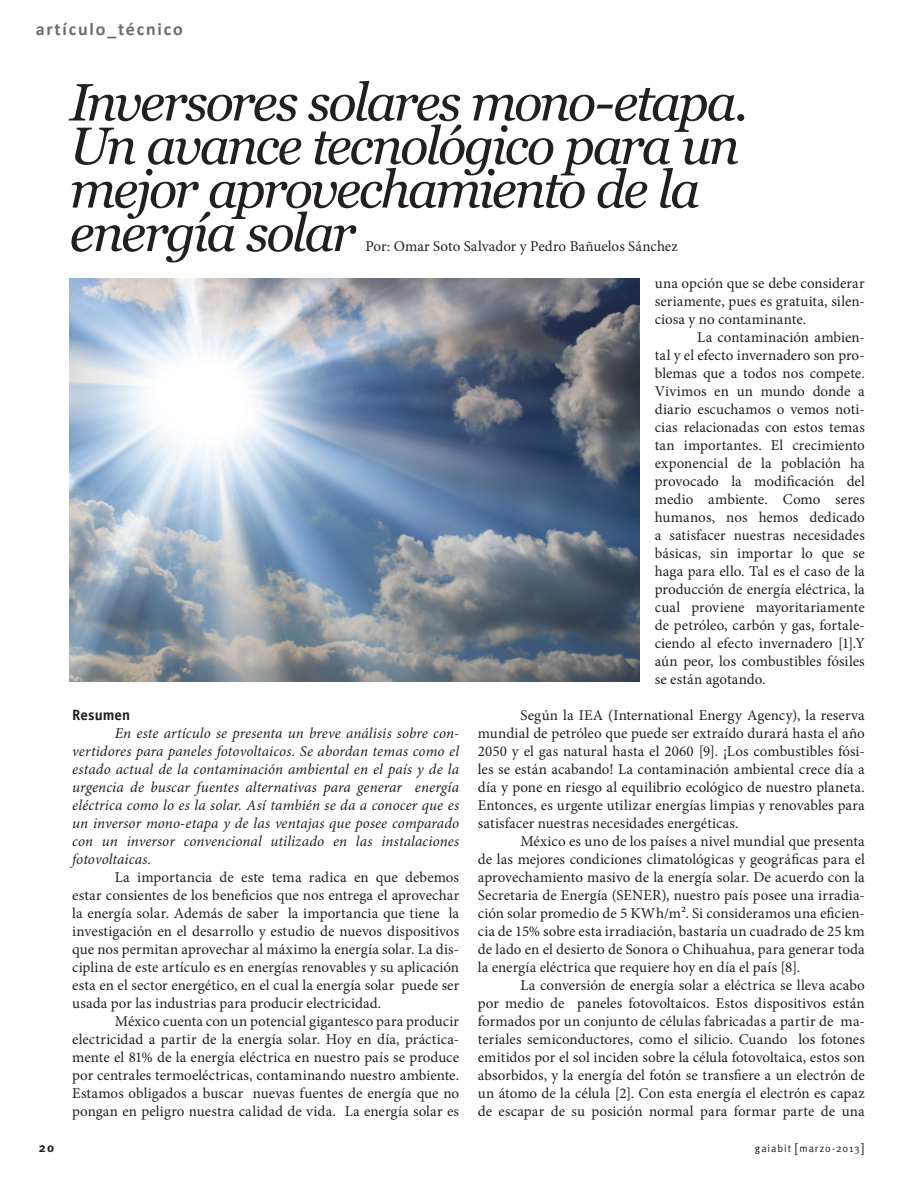
<style>
.page{position:relative;width:918px;height:1188px;background:#fff}
.page>*{position:absolute;margin:0;border:0;box-sizing:border-box;transform-origin:0 0}
.t1{font:italic 52.5px/43.5px "Georgia";letter-spacing:-.05em;color:#231f20}
.t2{font:700 18px "Calibri";letter-spacing:.1em;color:#6c6d70}
.t3{font:15px/18px "Minion Pro";letter-spacing:.005em;color:#231f20;text-align:justify}
.t4{font:italic 15px/18px "Minion Pro";letter-spacing:.005em;color:#231f20;text-align:justify}
.t5{font:700 15px "Officina Sans";letter-spacing:.01em;color:#231f20}
.t6{font:700 12.75px "Meta Plus";color:#231f20}
.t7{font:10.5px "Meta Plus Normal";letter-spacing:.095em;color:#231f20}
.s1{font-family:"Meta Plus Normal Caps";font-size:13.5px}
</style>
<div class="page">
<img style="left:70px;top:278px;width:569px;height:404px">
<p class="t2" style="left:36px;top:18px;width:149px">artículo_técnico</p>
<h1 class="t1" style="left:70px;top:81px;width:680px">Inversores solares mono-etapa.<br>Un avance tecnológico para un mejor aprovechamiento de la energía solar</h1>
<p class="t3" style="left:365px;top:237px;width:314px">Por: Omar Soto Salvador y Pedro Bañuelos Sánchez</p>
<p class="t5" style="left:72px;top:706px;width:60px">Resumen</p>
<p class="t4" style="left:72px;top:725px;width:388px;text-indent:43px">En este artículo se presenta un breve análisis sobre con&shy;vertidores para paneles fotovoltaicos. Se abordan temas como el estado actual de la contaminación ambiental en el país y de la urgencia de buscar fuentes alternativas para generar energía eléctrica como lo es la solar. Así también se da a conocer que es un inversor mono-etapa y de las ventajas que posee comparado con un inversor convencional utilizado en las instalaciones fotovoltaicas.</p>
<p class="t3" style="left:72px;top:868px;width:389px;text-indent:43px">La importancia de este tema radica en que debemos estar consientes de los beneficios que nos entrega el aprovechar la energía solar. Además de saber la importancia que tiene la investigación en el desarrollo y estudio de nuevos dispositivos que nos permitan aprovechar al máximo la energía solar. La dis&shy;ciplina de este artículo es en energías renovables y su aplicación esta en el sector energético, en el cual la energía solar puede ser usada por las industrias para producir electricidad.</p>
<p class="t3" style="left:72px;top:1012px;width:388px;text-indent:43px">México cuenta con un potencial gigantesco para producir electricidad a partir de la energía solar. Hoy en día, práctica&shy;mente el 81% de la energía eléctrica en nuestro país se produce por centrales termoeléctricas, contaminando nuestro ambiente.<br>Estamos obligados a buscar nuevas fuentes de energía que no pongan en peligro nuestra calidad de vida. La energía solar es</p>
<p class="t3" style="left:655px;top:274px;width:212px">una opción que se debe considerar seriamente, pues es gratuita, silen&shy;ciosa y no contaminante.</p>
<p class="t3" style="left:655px;top:328px;width:212px;text-indent:43px">La contaminación ambien&shy;tal y el efecto invernadero son pro&shy;blemas que a todos nos compete.<br>Vivimos en un mundo donde a diario escuchamos o vemos noti&shy;cias relacionadas con estos temas tan importantes. El crecimiento exponencial de la población ha provocado la modificación del medio ambiente. Como seres humanos, nos hemos dedicado a satisfacer nuestras necesidades básicas, sin importar lo que se haga para ello. Tal es el caso de la producción de energía eléctrica, la cual proviene mayoritariamente de petróleo, carbón y gas, fortale&shy;ciendo al efecto invernadero [1].Y aún peor, los combustibles fósiles se están agotando.</p>
<p class="t3" style="left:478px;top:706px;width:388px;text-indent:43px">Según la IEA (International Energy Agency), la reserva mundial de petróleo que puede ser extraído durará hasta el año 2050 y el gas natural hasta el 2060 [9]. ¡Los combustibles fósi&shy;les se están acabando! La contaminación ambiental crece día a día y pone en riesgo al equilibrio ecológico de nuestro planeta.<br>Entonces, es urgente utilizar energías limpias y renovables para satisfacer nuestras necesidades energéticas.</p>
<p class="t3" style="left:478px;top:832px;width:388px;text-indent:43px">México es uno de los países a nivel mundial que presenta de las mejores condiciones climatológicas y geográficas para el aprovechamiento masivo de la energía solar. De acuerdo con la Secretaria de Energía (SENER), nuestro país posee una irradia&shy;ción solar promedio de 5 KWh/m². Si consideramos una eficien&shy;cia de 15% sobre esta irradiación, bastaría un cuadrado de 25 km de lado en el desierto de Sonora o Chihuahua, para generar toda la energía eléctrica que requiere hoy en día el país [8].</p>
<p class="t3" style="left:478px;top:976px;width:388px;text-indent:43px">La conversión de energía solar a eléctrica se lleva acabo por medio de paneles fotovoltaicos. Estos dispositivos están formados por un conjunto de células fabricadas a partir de ma&shy;teriales semiconductores, como el silicio. Cuando los fotones emitidos por el sol inciden sobre la célula fotovoltaica, estos son absorbidos, y la energía del fotón se transfiere a un electrón de un átomo de la célula [2]. Con esta energía el electrón es capaz de escapar de su posición normal para formar parte de una</p>
<p class="t6" style="left:39px;top:1140px;width:17px">20</p>
<p class="t7" style="left:755px;top:1142px;width:111px">gaiabit <span class="s1">[</span>marzo-2013<span class="s1">]</span></p>
</div>
